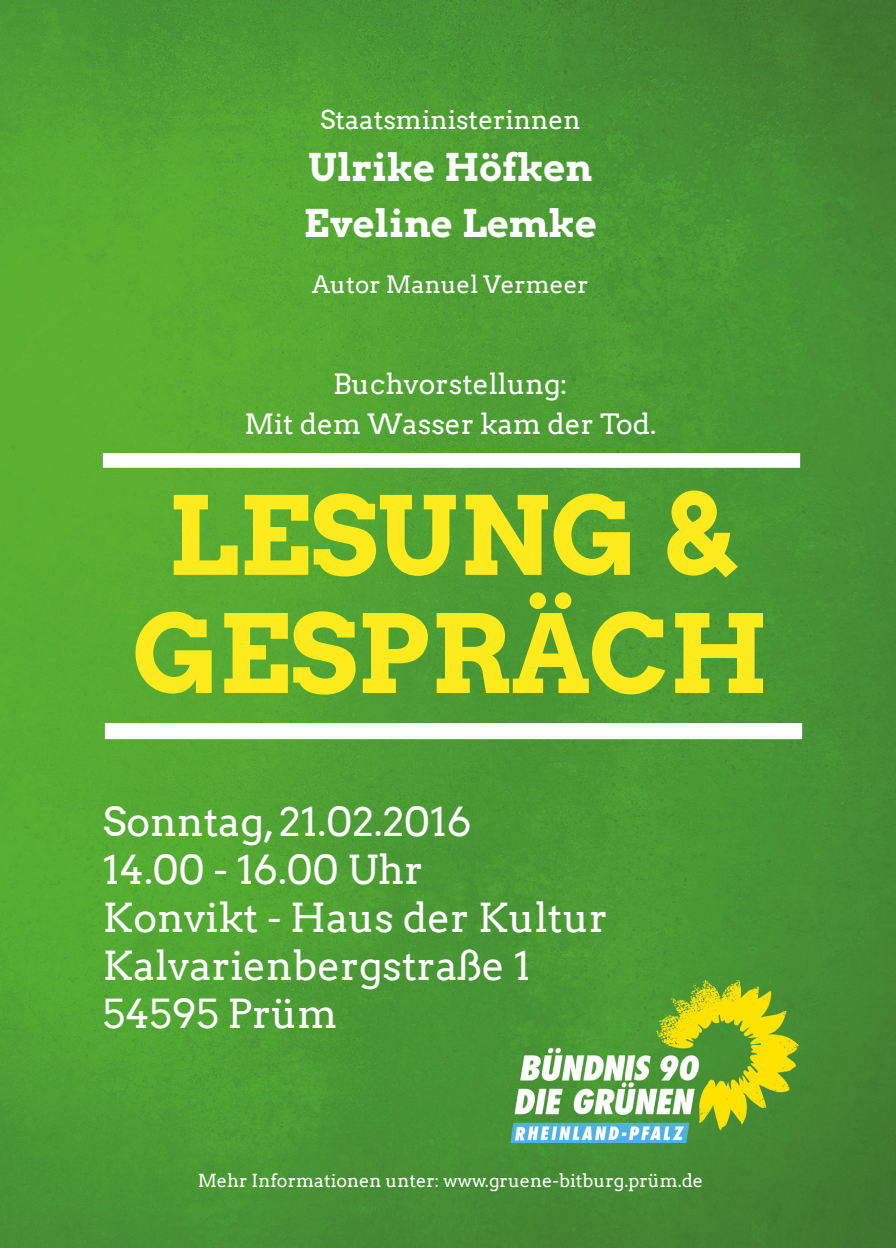
<style>
.page{position:relative;width:896px;height:1248px;background:#fff}
.page>*{position:absolute;margin:0;border:0;box-sizing:border-box;transform-origin:0 0}
.t1{font:108px/118px "Arvo Gr 00 F Cn";color:#fdeb1e;text-align:center}
.t2{font:40px/48px "Arvo";color:#fff}
.t3{font:38px/56px "Arvo Gr 00 F Cn";color:#fff}
.t4{font:28px/40px "Arvo";color:#fff;text-align:center}
.t5{font:26px "Arvo";color:#fff}
.t6{font:24px "Arvo";color:#fff}
.t7{font:18px "Arvo";color:#fff}
</style>
<div class="page">
<img style="left:0;top:0;width:896px;height:1247px">
<img style="left:510px;top:979px;width:288px;height:163px">
<div style="left:105px;top:723px;width:697px;height:16px;background:#fff"></div>
<div style="left:103px;top:453px;width:697px;height:15px;background:#fff;border:2px solid #fff"></div>
<p class="t5" style="left:320px;top:103px;width:262px">Staatsministerinnen</p>
<p class="t3" style="left:304px;top:137px;width:295px">Ulrike Höfken<br>Eveline Lemke</p>
<p class="t6" style="left:312px;top:269px;width:278px">Autor Manuel Vermeer</p>
<p class="t4" style="left:244px;top:363px;width:414px">Buchvorstellung:<br>Mit dem Wasser kam der Tod.</p>
<h1 class="t1" style="left:132px;top:472px;width:638px">LESUNG &amp;<br>GESPRÄCH</h1>
<p class="t2" style="left:103px;top:797px;width:507px">Sonntag, 21.02.2016<br>14.00 - 16.00 Uhr<br>Konvikt - Haus der Kultur<br>Kalvarienbergstraße 1<br>54595 Prüm</p>
<p class="t7" style="left:198px;top:1169px;width:507px">Mehr Informationen unter: www.gruene-bitburg.prüm.de</p>
</div>
